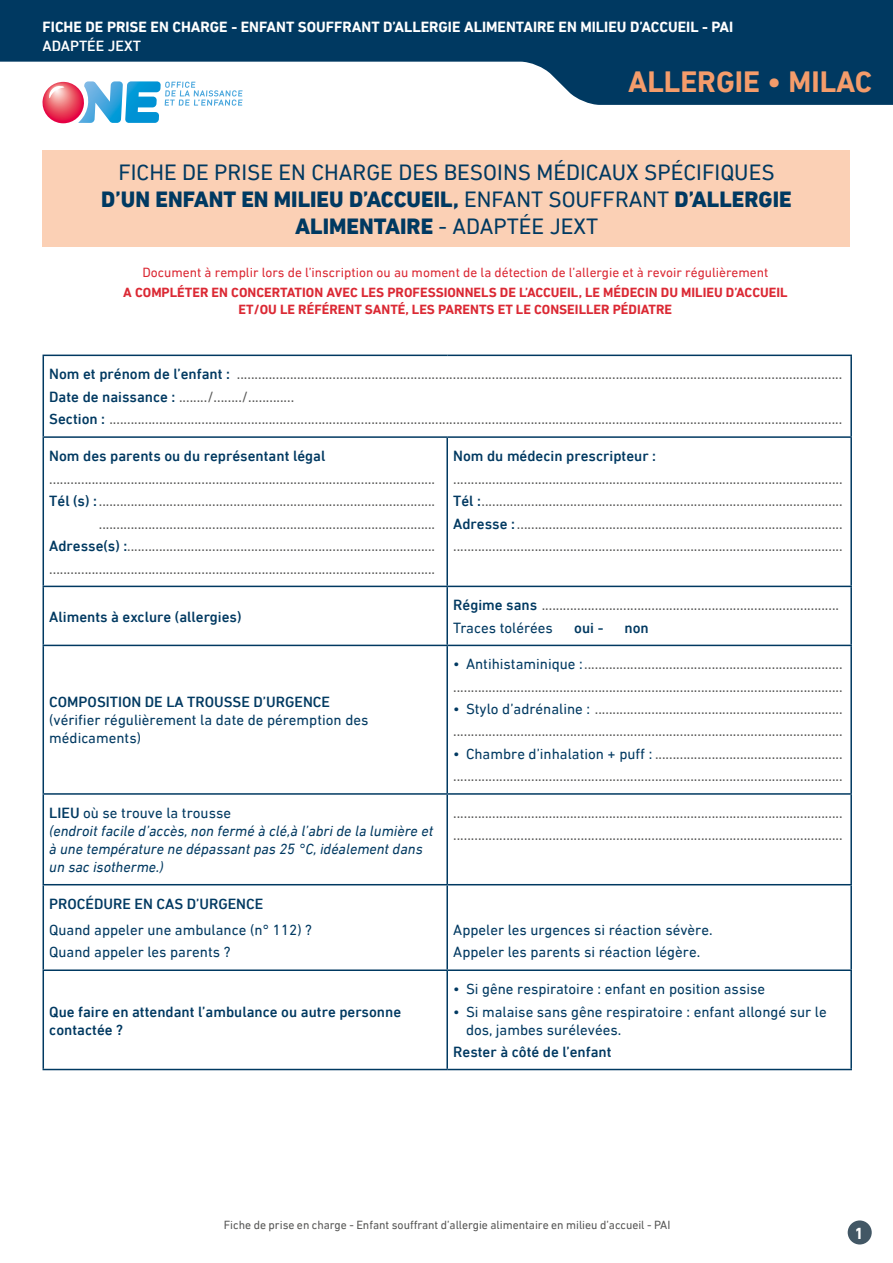
<style>
.page{position:relative;width:893px;height:1263px;background:#fff}
.page>*{position:absolute;margin:0;border:0;box-sizing:border-box;transform-origin:0 0}
.t1{font:700 30px "DIN Next LT Pro";color:#f49c6b}
.t2{font:22.5px/27px "DIN Next LT Pro";color:#003961;text-align:center}
.t3{font:700 16.35px "DIN Next LT Pro";color:#fff}
.Texte_de_base_Tableau{font:15px/22.5px "DIN Next LT Pro";color:#575756}
.Texte_de_base_Tableau-2{font:15px/18px "DIN Next LT Pro";color:#003961}
.Texte_de_base_Tableau-3{font:500 15px/18px "DIN Next LT Pro";color:#003961}
.Texte_de_base_Tableau-4{font:italic 15px/18px "DIN Next LT Pro";color:#003961}
.t4{font:700 15px "DIN Next LT Pro";color:#fff}
.t5{font:500 15px "DIN Next LT Pro";color:#fff}
.Texte_de_base{font:700 13.5px/16.2px "DIN Next LT Pro";color:#db2934;text-align:center}
.Texte_de_base-2{font:13.5px "DIN Next LT Pro";color:#db2934}
.t6{font:12px "DIN Next LT Pro";color:#575756}
.s1{font-weight:800}
.s2{font-weight:500;color:#003961}
.s3{color:#003961}
.s4{font-weight:500}
</style>
<div class="page">
<div style="left:848px;top:1220px;width:24px;height:24px;background:#425765;border-radius:50%"></div>
<svg style="left:0;top:0;width:893px;height:105px;fill:#003961"></svg>
<svg style="left:41px;top:81px;width:202px;height:42px"></svg>
<div style="left:43px;top:150px;width:807px;height:96px;background:#fbd0b5"></div>
<hr style="left:43px;top:355px;width:404px;height:1px;background:#003961">
<hr style="left:43px;top:356px;width:1px;height:80px;background:#003961">
<hr style="left:447px;top:355px;width:405px;height:1px;background:#003961">
<hr style="left:850px;top:356px;width:2px;height:80px;background:#003961">
<hr style="left:43px;top:436px;width:404px;height:2px;background:#003961">
<hr style="left:43px;top:438px;width:1px;height:148px;background:#003961">
<hr style="left:447px;top:436px;width:405px;height:2px;background:#003961">
<hr style="left:446px;top:438px;width:2px;height:148px;background:#003961">
<hr style="left:850px;top:438px;width:2px;height:148px;background:#003961">
<hr style="left:43px;top:586px;width:404px;height:1px;background:#003961">
<hr style="left:43px;top:587px;width:1px;height:58px;background:#003961">
<hr style="left:447px;top:586px;width:405px;height:1px;background:#003961">
<hr style="left:446px;top:587px;width:2px;height:58px;background:#003961">
<hr style="left:850px;top:587px;width:2px;height:58px;background:#003961">
<hr style="left:43px;top:645px;width:404px;height:1px;background:#003961">
<hr style="left:43px;top:646px;width:1px;height:147px;background:#003961">
<hr style="left:447px;top:645px;width:405px;height:1px;background:#003961">
<hr style="left:446px;top:646px;width:2px;height:147px;background:#003961">
<hr style="left:850px;top:646px;width:2px;height:147px;background:#003961">
<hr style="left:43px;top:793px;width:404px;height:2px;background:#003961">
<hr style="left:43px;top:795px;width:1px;height:89px;background:#003961">
<hr style="left:447px;top:793px;width:405px;height:2px;background:#003961">
<hr style="left:446px;top:795px;width:2px;height:89px;background:#003961">
<hr style="left:850px;top:795px;width:2px;height:89px;background:#003961">
<hr style="left:43px;top:884px;width:404px;height:1px;background:#003961">
<hr style="left:43px;top:885px;width:1px;height:84px;background:#003961">
<hr style="left:447px;top:884px;width:405px;height:1px;background:#003961">
<hr style="left:446px;top:885px;width:2px;height:84px;background:#003961">
<hr style="left:850px;top:885px;width:2px;height:84px;background:#003961">
<hr style="left:43px;top:969px;width:404px;height:2px;background:#003961">
<hr style="left:43px;top:971px;width:1px;height:98px;background:#003961">
<hr style="left:447px;top:969px;width:405px;height:2px;background:#003961">
<hr style="left:446px;top:971px;width:2px;height:98px;background:#003961">
<hr style="left:850px;top:971px;width:2px;height:98px;background:#003961">
<hr style="left:43px;top:1069px;width:404px;height:1px;background:#003961">
<hr style="left:447px;top:1069px;width:405px;height:1px;background:#003961">
<h1 class="t4" style="left:43px;top:18px;width:692px">FICHE DE PRISE EN CHARGE - ENFANT SOUFFRANT D’ALLERGIE ALIMENTAIRE EN MILIEU D’ACCUEIL - PAI</h1>
<h1 class="t5" style="left:43px;top:37px;width:100px">ADAPTÉE JEXT</h1>
<p class="t1" style="left:628px;top:65px;width:245px">ALLERGIE • MILAC</p>
<p class="t2" style="left:101px;top:158px;width:692px">FICHE DE PRISE EN CHARGE DES BESOINS MÉDICAUX SPÉCIFIQUES<br><span class="s1">D’UN ENFANT EN MILIEU D’ACCUEIL,</span> ENFANT SOUFFRANT <span class="s1">D’ALLERGIE<br>ALIMENTAIRE</span> - ADAPTÉE JEXT</p>
<p class="Texte_de_base-2" style="left:142px;top:265px;width:627px">Document à remplir lors de l’inscription ou au moment de la détection de l’allergie et à revoir régulièrement</p>
<p class="Texte_de_base" style="left:123px;top:285px;width:666px">A COMPLÉTER EN CONCERTATION AVEC LES PROFESSIONNELS DE L’ACCUEIL, LE MÉDECIN DU MILIEU D’ACCUEIL<br>ET/OU LE RÉFÉRENT SANTÉ, LES PARENTS ET LE CONSEILLER PÉDIATRE</p>
<p class="Texte_de_base_Tableau" style="left:49px;top:363px;width:794px"><span class="s2">Nom et prénom de l’enfant :</span> ...........................................................................................................................................................................</p>
<p class="Texte_de_base_Tableau" style="left:49px;top:385px;width:246px"><span class="s2">Date de naissance :</span> ......../......../.............</p>
<p class="Texte_de_base_Tableau" style="left:49px;top:408px;width:794px"><span class="s2">Section :</span> ...............................................................................................................................................................................................................</p>
<p class="Texte_de_base_Tableau-3" style="left:49px;top:447px;width:278px">Nom des parents ou du représentant légal</p>
<p class="Texte_de_base_Tableau" style="left:49px;top:467px;width:387px">.............................................................................................................</p>
<p class="Texte_de_base_Tableau" style="left:49px;top:490px;width:387px;text-align:right"><span class="s2">Tél (s) :</span>............................................................................................... ...............................................................................................</p>
<p class="Texte_de_base_Tableau" style="left:49px;top:535px;width:387px"><span class="s2">Adresse(s) :</span>....................................................................................... .............................................................................................................</p>
<p class="Texte_de_base_Tableau-3" style="left:453px;top:447px;width:204px">Nom du médecin prescripteur :</p>
<p class="Texte_de_base_Tableau" style="left:453px;top:467px;width:391px">..............................................................................................................</p>
<p class="Texte_de_base_Tableau" style="left:453px;top:490px;width:391px"><span class="s2">Tél :</span>......................................................................................................</p>
<p class="Texte_de_base_Tableau" style="left:453px;top:512px;width:391px"><span class="s2">Adresse :</span> ............................................................................................</p>
<p class="Texte_de_base_Tableau" style="left:453px;top:535px;width:391px">..............................................................................................................</p>
<p class="Texte_de_base_Tableau-3" style="left:49px;top:607px;width:194px">Aliments à exclure (allergies)</p>
<p class="Texte_de_base_Tableau-3" style="left:49px;top:693px;width:282px">COMPOSITION DE LA TROUSSE D’URGENCE</p>
<p class="Texte_de_base_Tableau-2" style="left:49px;top:711px;width:321px">(vérifier régulièrement la date de péremption des médicaments)</p>
<p class="Texte_de_base_Tableau" style="left:453px;top:594px;width:387px"><span class="s2">Régime sans</span> ....................................................................................</p>
<p class="Texte_de_base_Tableau-2" style="left:453px;top:618px;width:101px">Traces tolérées</p>
<p class="Texte_de_base_Tableau-3" style="left:574px;top:618px;width:31px">oui -</p>
<p class="Texte_de_base_Tableau-3" style="left:625px;top:618px;width:26px">non</p>
<p class="Texte_de_base_Tableau" style="left:453px;top:653px;width:391px"><span class="s3">• Antihistaminique :</span>.........................................................................</p>
<p class="Texte_de_base_Tableau" style="left:453px;top:675px;width:391px">..............................................................................................................</p>
<p class="Texte_de_base_Tableau" style="left:453px;top:698px;width:391px"><span class="s3">• Stylo d’adrénaline :</span> ......................................................................</p>
<p class="Texte_de_base_Tableau" style="left:453px;top:720px;width:391px">..............................................................................................................</p>
<p class="Texte_de_base_Tableau" style="left:453px;top:742px;width:391px"><span class="s3">• Chambre d’inhalation + puff :</span> .....................................................</p>
<p class="Texte_de_base_Tableau" style="left:453px;top:765px;width:391px">..............................................................................................................</p>
<p class="Texte_de_base_Tableau-2" style="left:49px;top:804px;width:183px"><span class="s4">LIEU</span> où se trouve la trousse</p>
<p class="Texte_de_base_Tableau-4" style="left:49px;top:822px;width:385px">(endroit facile d’accès, non fermé à clé,à l’abri de la lumière et à une température ne dépassant pas 25 °C, idéalement dans un sac isotherme.)</p>
<p class="Texte_de_base_Tableau" style="left:453px;top:801px;width:391px">.............................................................................................................. ..............................................................................................................</p>
<p class="Texte_de_base_Tableau-3" style="left:49px;top:894px;width:216px">PROCÉDURE EN CAS D’URGENCE</p>
<p class="Texte_de_base_Tableau-2" style="left:49px;top:921px;width:264px">Quand appeler une ambulance (n° 112) ?</p>
<p class="Texte_de_base_Tableau-2" style="left:49px;top:943px;width:183px">Quand appeler les parents ?</p>
<p class="Texte_de_base_Tableau-2" style="left:453px;top:921px;width:261px">Appeler les urgences si réaction sévère.</p>
<p class="Texte_de_base_Tableau-2" style="left:453px;top:943px;width:248px">Appeler les parents si réaction légère.</p>
<p class="Texte_de_base_Tableau-3" style="left:49px;top:1002px;width:353px">Que faire en attendant l’ambulance ou autre personne contactée ?</p>
<p class="Texte_de_base_Tableau-2" style="left:453px;top:980px;width:313px">• Si gêne respiratoire : enfant en position assise</p>
<p class="Texte_de_base_Tableau-2" style="left:466px;top:1002px;width:362px;text-indent:-13px">• Si malaise sans gêne respiratoire : enfant allongé sur le dos, jambes surélevées.</p>
<p class="Texte_de_base_Tableau-3" style="left:453px;top:1042px;width:160px">Rester à côté de l’enfant</p>
<p class="t6" style="left:224px;top:1218px;width:448px">Fiche de prise en charge - Enfant souffrant d’allergie alimentaire en milieu d’accueil - PAI</p>
<p class="t3" style="left:854px;top:1223px;width:11px">1</p>
</div>
